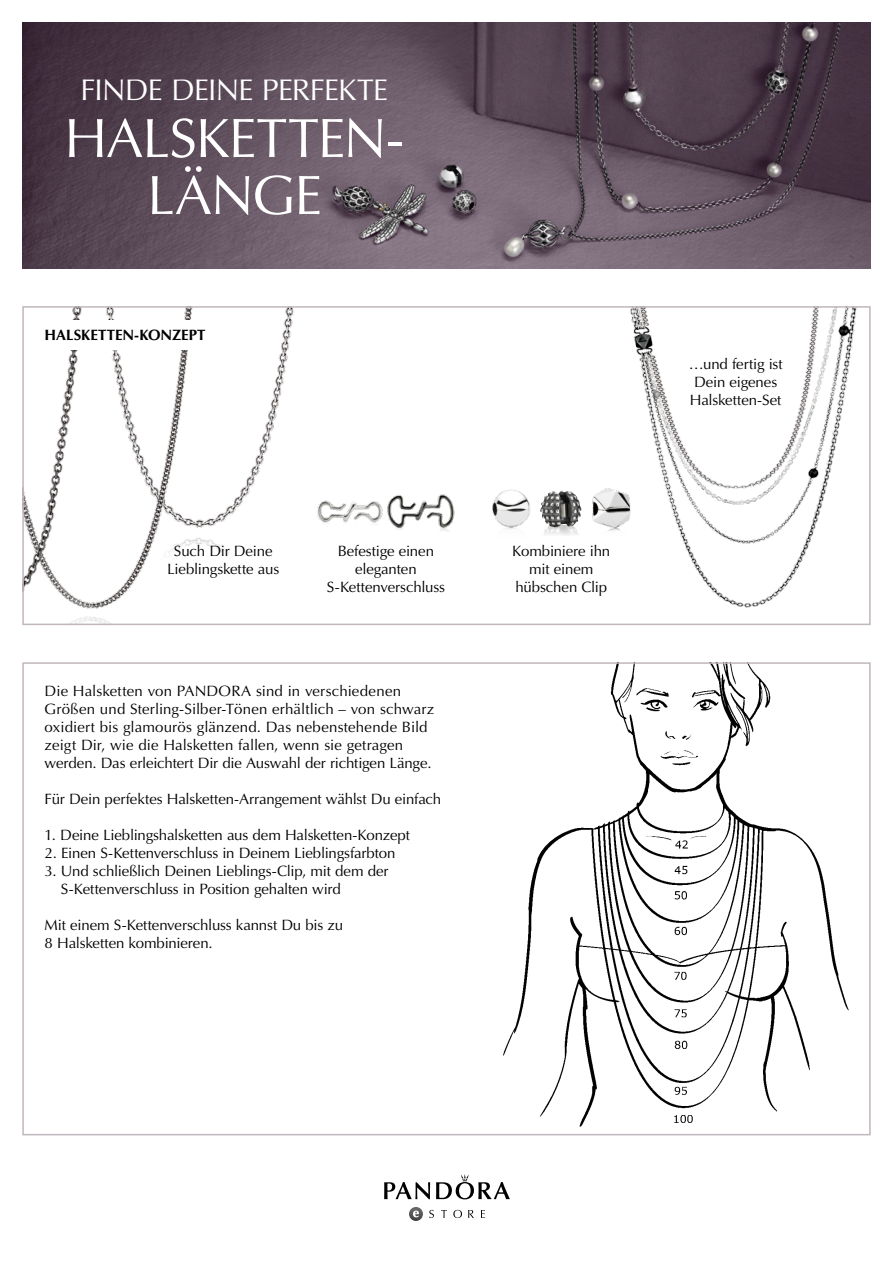
<style>
.page{position:relative;width:893px;height:1263px;background:#fff}
.page>*{position:absolute;margin:0;border:0;box-sizing:border-box;transform-origin:0 0}
.t1{font:55.5px "Optima LTCYR";color:#fff}
.t2{font:30px "Optima LTCYR";letter-spacing:-.025em;color:#fff}
.t3{font:15px/18px "Optima LTCYR";letter-spacing:-.005em;color:#000}
.t4{font:700 15px "Optima LTCYR";letter-spacing:-.005em;color:#000}
</style>
<div class="page">
<svg style="left:384px;top:1182px;width:46px;height:17px"></svg>
<svg style="left:436px;top:1174px;width:74px;height:25px"></svg>
<svg style="left:429px;top:1210px;width:5px;height:8px"></svg>
<svg style="left:441px;top:1210px;width:6px;height:8px"></svg>
<svg style="left:453px;top:1210px;width:9px;height:8px"></svg>
<svg style="left:468px;top:1210px;width:6px;height:8px"></svg>
<svg style="left:481px;top:1210px;width:4px;height:8px"></svg>
<svg style="left:409px;top:1207px;width:14px;height:14px"></svg>
<img style="left:503px;top:665px;width:346px;height:462px">
<img style="left:22px;top:22px;width:849px;height:247px">
<img style="left:253px;top:309px;width:41px;height:176px">
<img style="left:132px;top:309px;width:121px;height:276px">
<img style="left:25px;top:309px;width:107px;height:313px">
<img style="left:630px;top:309px;width:227px;height:299px">
<div style="left:22px;top:306px;width:849px;height:319px;border:2px solid #c0b6bd"></div>
<img style="left:550px;top:527px;width:29px;height:8px">
<img style="left:550px;top:491px;width:32px;height:36px">
<img style="left:592px;top:481px;width:50px;height:63px">
<img style="left:492px;top:489px;width:58px;height:46px">
<img style="left:387px;top:494px;width:68px;height:37px">
<img style="left:317px;top:500px;width:66px;height:23px">
<div style="left:45px;top:320px;width:170px;height:30px;background:#fff"></div>
<h2 class="t2" style="left:81px;top:71px;width:42px">Finde</h2>
<h2 class="t2" style="left:171px;top:71px;width:108px">Deine perfekte</h2>
<h1 class="t1" style="left:64px;top:103px;width:74px">Halsketten</h1>
<h1 class="t1" style="left:386px;top:103px;width:20px">-</h1>
<h1 class="t1" style="left:147px;top:160px;width:100px">länge</h1>
<p class="t4" style="left:45px;top:326px;width:162px">HALSKETTEN-KONZEPT</p>
<p class="t3" style="left:167px;top:542px;width:113px;text-align:center">Such Dir Deine<br>Lieblingskette aus</p>
<p class="t3" style="left:327px;top:542px;width:119px;text-align:center">Befestige einen eleganten<br>S-Kettenverschluss</p>
<p class="t3" style="left:45px;top:681px;width:391px">Die Halsketten von PANDORA sind in verschiedenen Größen und Sterling-Silber-Tönen erhältlich – von schwarz oxidiert bis glamourös glänzend. Das nebenstehende Bild zeigt Dir, wie die Halsketten fallen, wenn sie getragen werden. Das erleichtert Dir die Auswahl der richtigen Länge.</p>
<p class="t3" style="left:45px;top:789px;width:398px">Für Dein perfektes Halsketten-Arrangement wählst Du einfach</p>
<p class="t3" style="left:45px;top:825px;width:367px">1. Deine Lieblingshalsketten aus dem Halsketten-Konzept</p>
<p class="t3" style="left:45px;top:843px;width:352px">2. Einen S-Kettenverschluss in Deinem Lieblingsfarbton</p>
<p class="t3" style="left:61px;top:861px;width:329px;text-indent:-16px">3. Und schließlich Deinen Lieblings-Clip, mit dem der<br>S-Kettenverschluss in Position gehalten wird</p>
<p class="t3" style="left:45px;top:915px;width:300px">Mit einem S-Kettenverschluss kannst Du bis zu<br>8 Halsketten kombinieren.</p>
<p class="t3" style="left:512px;top:542px;width:100px;text-align:center">Kombiniere ihn mit einem hübschen Clip</p>
<p class="t3" style="left:689px;top:355px;width:95px">…und fertig ist<br>Dein eigenes<br>Halsketten-Set</p>
</div>
